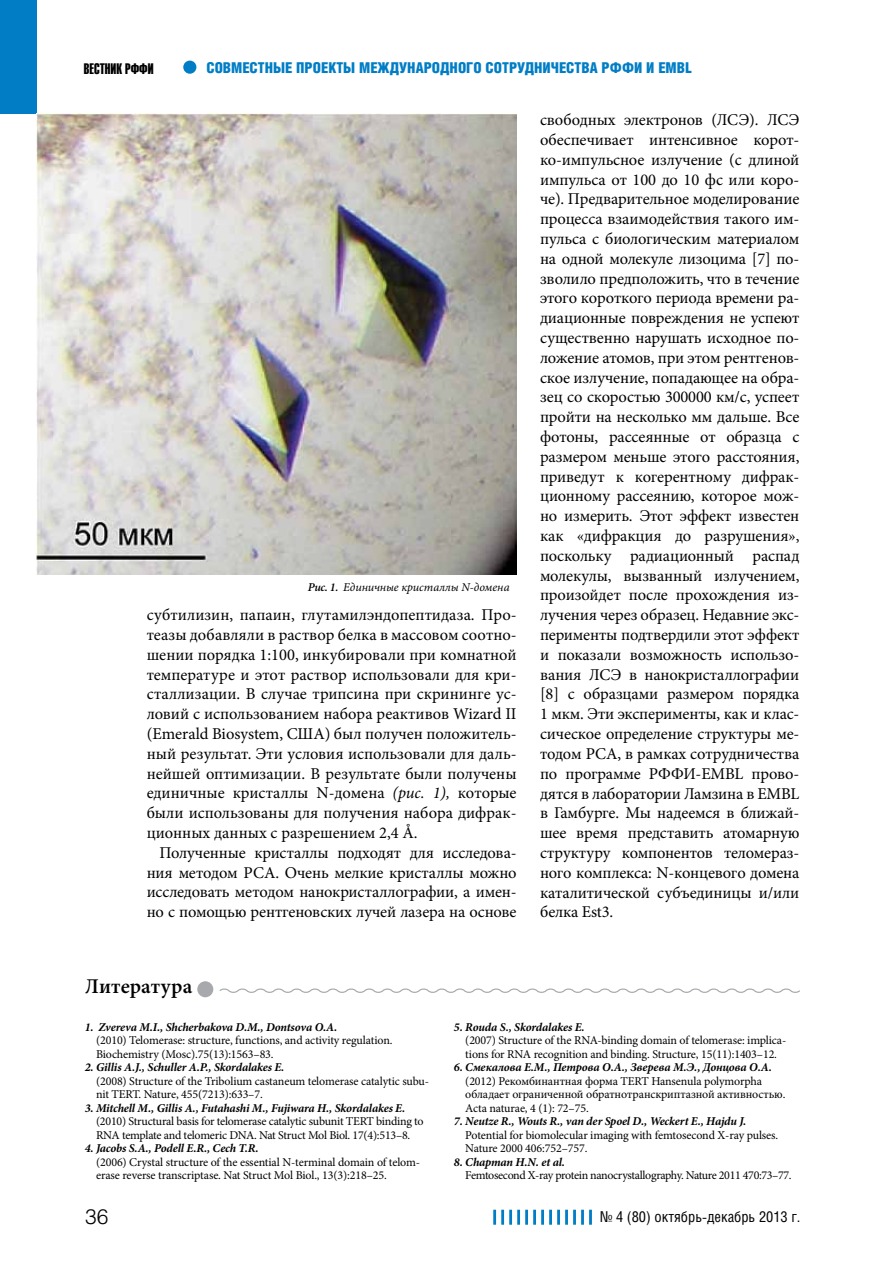
<style>
.page{position:relative;width:893px;height:1263px;background:#fff}
.page>*{position:absolute;margin:0;border:0;box-sizing:border-box;transform-origin:0 0}
.t1{font:600 21px "Minion Pro";letter-spacing:.01em;color:#000}
.t2{font:21px "Helios Light C";color:#000}
.t3{font:16.5px/19.8px "Minion Pro";letter-spacing:-.005em;color:#000;text-align:justify}
.t4{font:15px "Helios Cond Black C";color:#007dc5}
.t5{font:15px "Helios Cond C";color:#000}
.t6{font:15px "Helios Extra Compressed C";color:#000}
.t7{font:12px/13.5px "Minion Pro";letter-spacing:-.015em;color:#000}
.t8{font:italic 700 12px "Minion Pro";letter-spacing:-.015em;color:#000}
.t9{font:italic 12px "Minion Pro";color:#000}
.s1{font-weight:600}
.s2{font-style:italic}
</style>
<div class="page">
<div style="left:0;top:0;width:36px;height:113px;background:#007dc5"></div>
<hr style="left:493px;top:1210px;width:3px;height:15px;background:#007dc5">
<hr style="left:501px;top:1210px;width:3px;height:15px;background:#007dc5">
<hr style="left:509px;top:1210px;width:3px;height:15px;background:#007dc5">
<hr style="left:517px;top:1210px;width:3px;height:15px;background:#007dc5">
<hr style="left:525px;top:1210px;width:3px;height:15px;background:#007dc5">
<hr style="left:533px;top:1210px;width:3px;height:15px;background:#007dc5">
<hr style="left:541px;top:1210px;width:3px;height:15px;background:#007dc5">
<hr style="left:549px;top:1210px;width:3px;height:15px;background:#007dc5">
<hr style="left:557px;top:1210px;width:3px;height:15px;background:#007dc5">
<hr style="left:565px;top:1210px;width:3px;height:15px;background:#007dc5">
<hr style="left:573px;top:1210px;width:3px;height:15px;background:#007dc5">
<hr style="left:581px;top:1210px;width:3px;height:15px;background:#007dc5">
<hr style="left:589px;top:1210px;width:3px;height:15px;background:#007dc5">
<div style="left:183px;top:61px;width:13px;height:13px;background:#007dc5;border-radius:50%"></div>
<svg style="left:219px;top:988px;width:581px;height:5px"></svg>
<div style="left:197px;top:981px;width:16px;height:16px;background:#a7a9ac;border-radius:50%"></div>
<img style="left:36px;top:113px;width:480px;height:461px">
<p class="t6" style="left:84px;top:60px;width:71px">Вестник рффи</p>
<p class="t4" style="left:206px;top:59px;width:487px">Совместные проекты международного сотрудничества РФФИ и EMBL</p>
<p class="t3" style="left:540px;top:110px;width:261px">свободных электронов (ЛСЭ). ЛСЭ обеспечивает интенсивное корот&shy;ко-импульсное излучение (с длиной импульса от 100 до 10 фс или коро&shy;че). Предварительное моделирование процесса взаимодействия такого им&shy;пульса с биологическим материалом на одной молекуле лизоцима [7] по&shy;зволило предположить, что в течение этого короткого периода времени ра&shy;диационные повреждения не успеют существенно нарушать исходное по&shy;ложение атомов, при этом рентгенов&shy;ское излучение, попадающее на обра&shy;зец со скоростью 300000 км/с, успеет пройти на несколько мм дальше. Все фотоны, рассеянные от образца с размером меньше этого расстояния, приведут к когерентному дифрак&shy;ционному рассеянию, которое мож&shy;но измерить. Этот эффект известен как «дифракция до разрушения», поскольку радиационный распад молекулы, вызванный излучением, произойдет после прохождения из&shy;лучения через образец. Недавние экс&shy;перименты подтвердили этот эффект и показали возможность использо&shy;вания ЛСЭ в нанокристаллографии [8] с образцами размером порядка 1 мкм. Эти эксперименты, как и клас&shy;сическое определение структуры ме&shy;тодом РСА, в рамках сотрудничества по программе РФФИ-EMBL прово&shy;дятся в лаборатории Ламзина в EMBL в Гамбурге. Мы надеемся в ближай&shy;шее время представить атомарную структуру компонентов теломераз&shy;ного комплекса: N-концевого домена каталитической субъединицы и/или белка Est3.</p>
<p class="t9" style="left:308px;top:579px;width:203px"><span class="s1">Рис. 1.</span> Единичные кристаллы N-домена</p>
<p class="t3" style="left:147px;top:605px;width:371px">субтилизин, папаин, глутамилэндопептидаза. Про&shy;теазы добавляли в раствор белка в массовом соотно&shy;шении порядка 1:100, инкубировали при комнатной температуре и этот раствор использовали для кри&shy;сталлизации. В случае трипсина при скрининге ус&shy;ловий с использованием набора реактивов Wizard II (Emerald Biosystem, США) был получен положитель&shy;ный результат. Эти условия использовали для даль&shy;нейшей оптимизации. В результате были получены единичные кристаллы N-домена <span class="s2">(рис. 1),</span> которые были использованы для получения набора дифрак&shy;ционных данных с разрешением 2,4 Å.</p>
<p class="t3" style="left:147px;top:843px;width:371px;text-indent:13px">Полученные кристаллы подходят для исследова&shy;ния методом РСА. Очень мелкие кристаллы можно исследовать методом нанокристаллографии, а имен&shy;но с помощью рентгеновских лучей лазера на основе</p>
<p class="t1" style="left:85px;top:972px;width:109px">Литература</p>
<p class="t8" style="left:85px;top:1018px;width:254px">1. Zvereva M.I., Shcherbakova D.M., Dontsova O.A.</p>
<p class="t7" style="left:96px;top:1034px;width:298px">(2010) Telomerase: structure, functions, and activity regulation.<br>Biochemistry (Mosc).75(13):1563–83.</p>
<p class="t8" style="left:85px;top:1059px;width:201px">2. Gillis A.J., Schuller A.P., Skordalakes E.</p>
<p class="t7" style="left:96px;top:1074px;width:335px">(2008) Structure of the Tribolium castaneum telomerase catalytic subu&shy;nit TERT. Nature, 455(7213):633–7.</p>
<p class="t8" style="left:85px;top:1099px;width:322px">3. Mitchell M., Gillis A., Futahashi M., Fujiwara H., Skordalakes E.</p>
<p class="t7" style="left:96px;top:1115px;width:329px">(2010) Structural basis for telomerase catalytic subunit TERT binding to<br>RNA template and telomeric DNA. Nat Struct Mol Biol. 17(4):513–8.</p>
<p class="t8" style="left:85px;top:1140px;width:175px">4. Jacobs S.A., Podell E.R., Cech T.R.</p>
<p class="t7" style="left:96px;top:1155px;width:325px">(2006) Crystal structure of the essential N-terminal domain of telom&shy;erase reverse transcriptase. Nat Struct Mol Biol., 13(3):218–25.</p>
<p class="t8" style="left:454px;top:1018px;width:132px">5. Rouda S., Skordalakes E.</p>
<p class="t7" style="left:465px;top:1034px;width:323px">(2007) Structure of the RNA-binding domain of telomerase: implica&shy;tions for RNA recognition and binding. Structure, 15(11):1403–12.</p>
<p class="t8" style="left:454px;top:1059px;width:319px">6. Смекалова Е.М., Петрова О.А., Зверева М.Э., Донцова О.А.</p>
<p class="t7" style="left:465px;top:1074px;width:322px">(2012) Рекомбинантная форма TERT Hansenula polymorpha обладает ограниченной обратнотранскриптазной активностью.<br>Acta naturae, 4 (1): 72–75.</p>
<p class="t8" style="left:454px;top:1113px;width:294px">7. Neutze R., Wouts R., van der Spoel D., Weckert E., Hajdu J.</p>
<p class="t7" style="left:465px;top:1128px;width:314px">Potential for biomolecular imaging with femtosecond X-ray pulses.<br>Nature 2000 406:752–757.</p>
<p class="t8" style="left:454px;top:1153px;width:113px">8. Chapman H.N. et al.</p>
<p class="t7" style="left:465px;top:1169px;width:328px">Femtosecond X-ray protein nanocrystallography. Nature 2011 470:73–77.</p>
<p class="t2" style="left:85px;top:1204px;width:25px">36</p>
<p class="t5" style="left:600px;top:1208px;width:202px">№ 4 (80) октябрь-декабрь 2013 г.</p>
</div>
